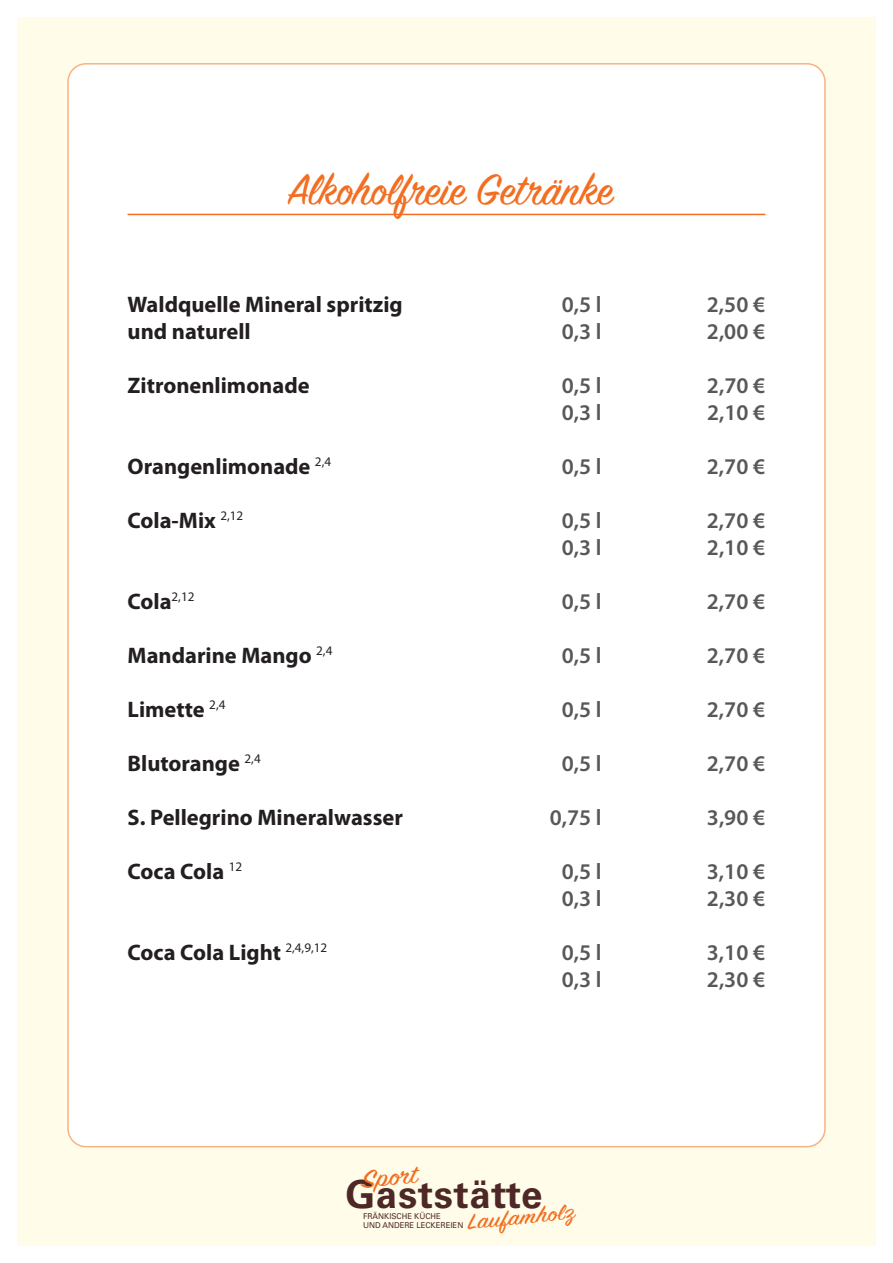
<style>
.page{position:relative;width:893px;height:1263px;background:#fff}
.page>*{position:absolute;margin:0;border:0;box-sizing:border-box;transform-origin:0 0}
.t1{font:48px "Sign Painter House Script";color:#f36e21}
.t2{font:700 38.4px "Univers";letter-spacing:.02em;color:#4e2727}
.t3{font:27.6px "Sign Painter House Script";color:#f36e21;scale:1.19 1}
.t4{font:23.85px "Sign Painter House Script";color:#f36e21;scale:1.21 1}
.t5{font:700 22.5px "Myriad Pro";color:#231f20}
.t6{font:600 22.5px "Myriad Pro";color:#57585a}
.t7{font:8.1px/9.8px "Univers";color:#4e2727;scale:.96 1}
</style>
<div class="page">
<div style="left:17px;top:17px;width:859px;height:1229px;background:#fffde9"></div>
<div style="left:68px;top:64px;width:757px;height:1083px;background:#fff;border-radius:18px"></div>
<hr style="left:128px;top:214px;width:637px;height:1px;background:#f36e21">
<h1 class="t1" style="left:287px;top:160px;width:327px">Alkoholfreie Getränke</h1>
<p class="t5" style="left:128px;top:289px;width:277px">Waldquelle Mineral spritzig</p>
<p class="t6" style="left:562px;top:290px;width:41px">0,5 l</p>
<p class="t6" style="left:707px;top:290px;width:60px">2,50 €</p>
<p class="t5" style="left:128px;top:316px;width:125px">und naturell</p>
<p class="t6" style="left:562px;top:317px;width:41px">0,3 l</p>
<p class="t6" style="left:707px;top:317px;width:60px">2,00 €</p>
<p class="t5" style="left:128px;top:370px;width:184px">Zitronenlimonade</p>
<p class="t6" style="left:562px;top:371px;width:41px">0,5 l</p>
<p class="t6" style="left:707px;top:371px;width:60px">2,70 €</p>
<p class="t6" style="left:562px;top:398px;width:41px">0,3 l</p>
<p class="t6" style="left:707px;top:398px;width:60px">2,10 €</p>
<p class="t5" style="left:128px;top:451px;width:205px">Orangenlimonade <sup>2,4</sup></p>
<p class="t6" style="left:562px;top:452px;width:41px">0,5 l</p>
<p class="t6" style="left:707px;top:452px;width:60px">2,70 €</p>
<p class="t5" style="left:128px;top:505px;width:117px">Cola-Mix <sup>2,12</sup></p>
<p class="t6" style="left:562px;top:506px;width:41px">0,5 l</p>
<p class="t6" style="left:707px;top:506px;width:60px">2,70 €</p>
<p class="t6" style="left:562px;top:533px;width:41px">0,3 l</p>
<p class="t6" style="left:707px;top:533px;width:60px">2,10 €</p>
<p class="t5" style="left:128px;top:586px;width:68px">Cola<sup>2,12</sup></p>
<p class="t6" style="left:562px;top:587px;width:41px">0,5 l</p>
<p class="t6" style="left:707px;top:587px;width:60px">2,70 €</p>
<p class="t5" style="left:128px;top:640px;width:206px">Mandarine Mango <sup>2,4</sup></p>
<p class="t6" style="left:562px;top:641px;width:41px">0,5 l</p>
<p class="t6" style="left:707px;top:641px;width:60px">2,70 €</p>
<p class="t5" style="left:128px;top:694px;width:99px">Limette <sup>2,4</sup></p>
<p class="t6" style="left:562px;top:695px;width:41px">0,5 l</p>
<p class="t6" style="left:707px;top:695px;width:60px">2,70 €</p>
<p class="t5" style="left:128px;top:748px;width:135px">Blutorange <sup>2,4</sup></p>
<p class="t6" style="left:562px;top:749px;width:41px">0,5 l</p>
<p class="t6" style="left:707px;top:749px;width:60px">2,70 €</p>
<p class="t5" style="left:128px;top:802px;width:277px">S. Pellegrino Mineralwasser</p>
<p class="t6" style="left:550px;top:803px;width:53px">0,75 l</p>
<p class="t6" style="left:707px;top:803px;width:60px">3,90 €</p>
<p class="t5" style="left:128px;top:856px;width:116px">Coca Cola <sup>12</sup></p>
<p class="t6" style="left:562px;top:857px;width:41px">0,5 l</p>
<p class="t6" style="left:707px;top:857px;width:60px">3,10 €</p>
<p class="t6" style="left:562px;top:884px;width:41px">0,3 l</p>
<p class="t6" style="left:707px;top:884px;width:60px">2,30 €</p>
<p class="t5" style="left:128px;top:937px;width:201px">Coca Cola Light <sup>2,4,9,12</sup></p>
<p class="t6" style="left:562px;top:938px;width:41px">0,5 l</p>
<p class="t6" style="left:707px;top:938px;width:60px">3,10 €</p>
<p class="t6" style="left:562px;top:965px;width:41px">0,3 l</p>
<p class="t6" style="left:707px;top:965px;width:60px">2,30 €</p>
<p class="t3" style="left:359px;top:1163px;width:48px;rotate:-6deg">Spor t</p>
<h2 class="t2" style="left:345px;top:1171px;width:199px">Gaststätte</h2>
<p class="t4" style="left:466px;top:1208px;width:91px;rotate:-6deg">Laufamhol z</p>
<p class="t7" style="left:363px;top:1211px;width:106px">FRÄNKISCHE KÜCHE<br>UND ANDERE LECKEREIEN</p>
</div>
